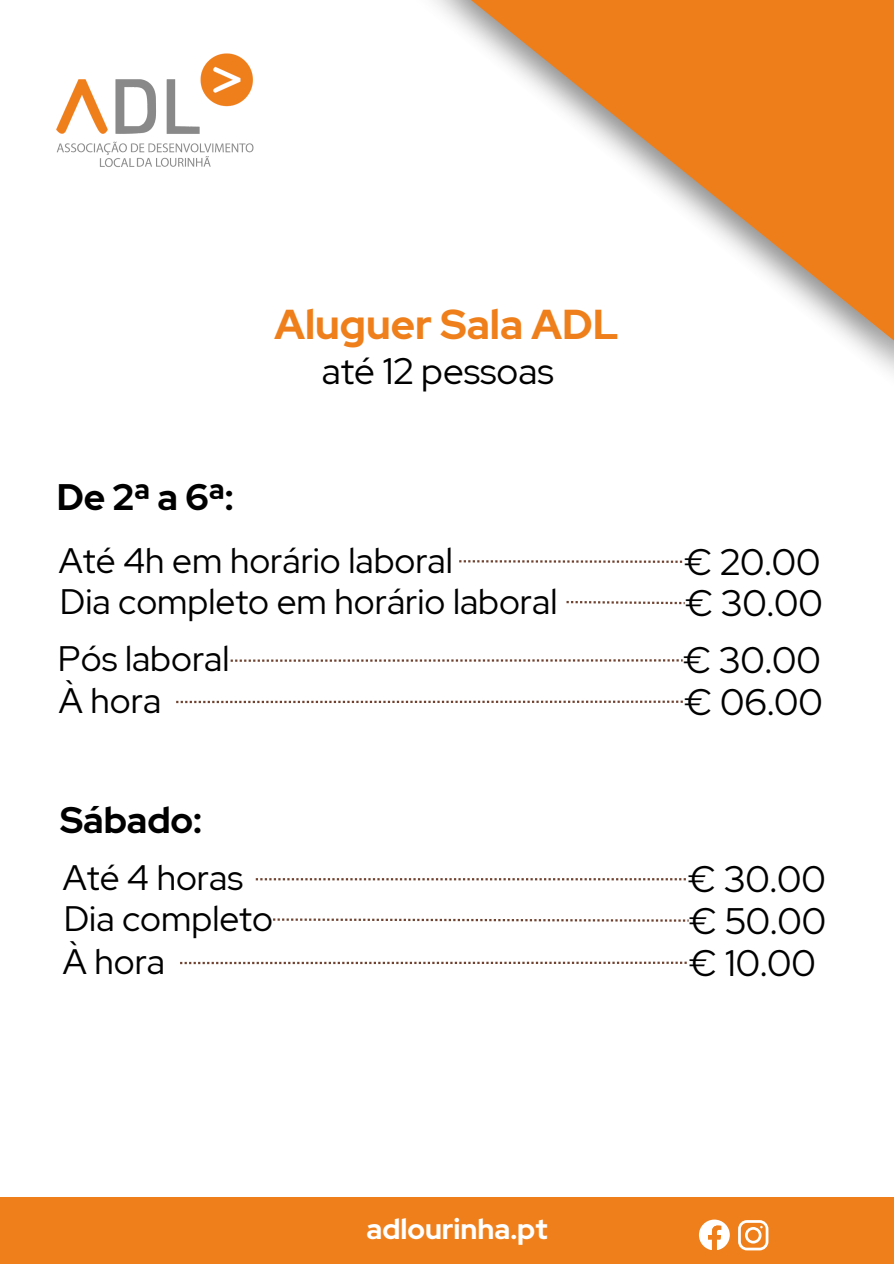
<style>
.page{position:relative;width:894px;height:1264px;background:#fff}
.page>*{position:absolute;margin:0;border:0;box-sizing:border-box;transform-origin:0 0}
.t1{font:700 41.55px "Red Hat Display";color:#ef7f1a}
.t2{font:36.75px "Red Hat Display";color:#000}
.t3{font:700 36.75px "Red Hat Display";color:#000}
.t4{font:35.25px "Red Hat Display";color:#000}
.t5{font:700 28.65px "Red Hat Display";color:#fff}
</style>
<div class="page">
<img style="left:56px;top:53px;width:198px;height:114px">
<div style="left:0;top:1197px;width:893px;height:66px;background:#ef7f1a"></div>
<svg style="left:738px;top:1220px;width:30px;height:30px"></svg>
<svg style="left:698px;top:1219px;width:31px;height:30px"></svg>
<svg style="left:433px;top:0;width:460px;height:373px"></svg>
<svg style="left:566px;top:601px;width:118px;height:3px"></svg>
<svg style="left:459px;top:560px;width:223px;height:3px"></svg>
<svg style="left:176px;top:700px;width:506px;height:3px"></svg>
<svg style="left:230px;top:659px;width:452px;height:2px"></svg>
<svg style="left:273px;top:918px;width:415px;height:3px"></svg>
<svg style="left:256px;top:878px;width:429px;height:2px"></svg>
<svg style="left:180px;top:961px;width:506px;height:3px"></svg>
<p class="t1" style="left:274px;top:297px;width:346px">Aluguer Sala ADL</p>
<p class="t2" style="left:321px;top:347px;width:233px">até 12 pessoas</p>
<p class="t3" style="left:57px;top:472px;width:178px">De 2ª a 6ª:</p>
<p class="t4" style="left:59px;top:536px;width:395px">Até 4h em horário laboral</p>
<p class="t2" style="left:683px;top:537px;width:138px">€ 20.00</p>
<p class="t4" style="left:60px;top:578px;width:499px">Dia completo em horário laboral</p>
<p class="t2" style="left:684px;top:578px;width:140px">€ 30.00</p>
<p class="t4" style="left:58px;top:635px;width:173px">Pós laboral</p>
<p class="t2" style="left:682px;top:636px;width:140px">€ 30.00</p>
<p class="t4" style="left:59px;top:676px;width:104px">À hora</p>
<p class="t2" style="left:683px;top:677px;width:141px">€ 06.00</p>
<p class="t3" style="left:60px;top:796px;width:144px">Sábado:</p>
<p class="t4" style="left:63px;top:854px;width:182px">Até 4 horas</p>
<p class="t2" style="left:687px;top:854px;width:140px">€ 30.00</p>
<p class="t4" style="left:64px;top:895px;width:211px">Dia completo</p>
<p class="t2" style="left:688px;top:896px;width:139px">€ 50.00</p>
<p class="t4" style="left:63px;top:937px;width:104px">À hora</p>
<p class="t2" style="left:688px;top:938px;width:129px">€ 10.00</p>
<p class="t5" style="left:366px;top:1210px;width:182px">adlourinha.pt</p>
</div>
